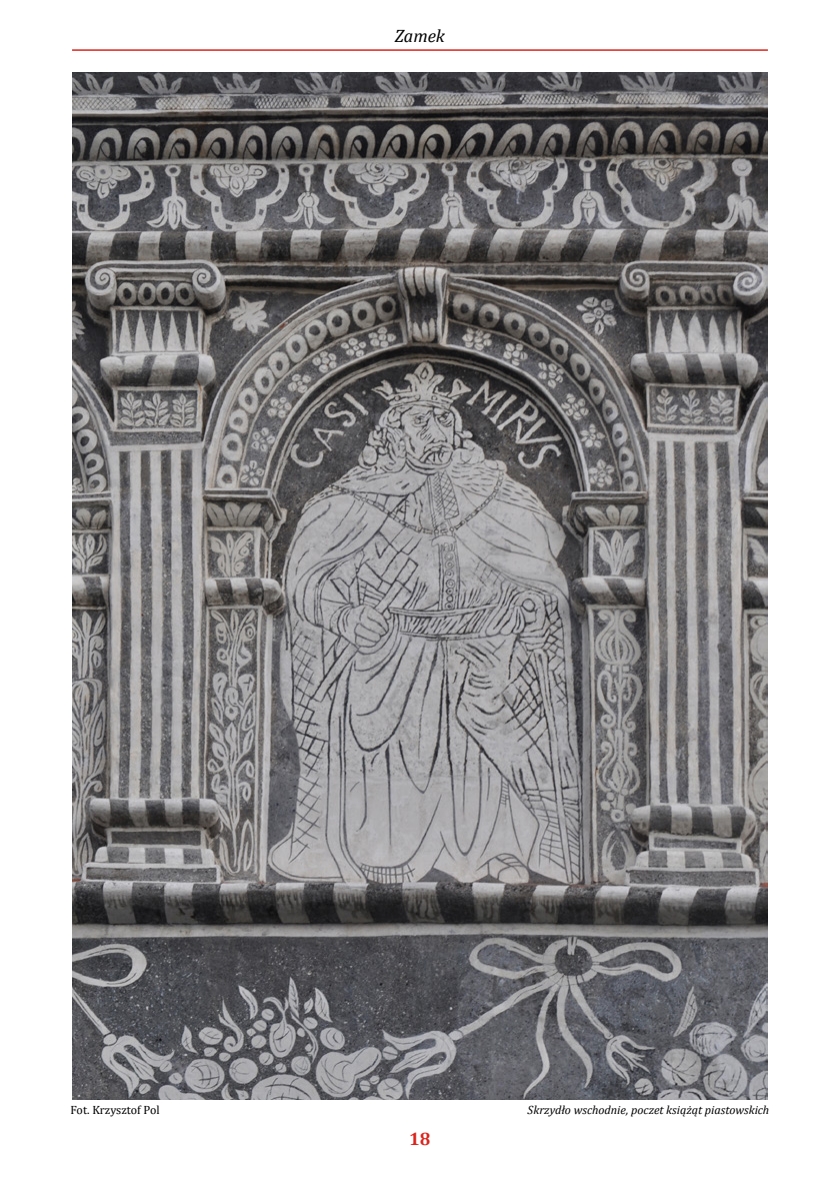
<style>
.page{position:relative;width:840px;height:1191px;background:#fff}
.page>*{position:absolute;margin:0;border:0;box-sizing:border-box;transform-origin:0 0}
.t1{font:italic 18px "Cambria";color:#000}
.t2{font:700 18px "Cambria";color:#da251d}
.t3{font:italic 12px "Cambria";color:#000}
.t4{font:12px "Cambria";color:#000}
</style>
<div class="page">
<hr style="left:72px;top:49px;width:695px;height:2px;background:#da251d">
<img style="left:72px;top:72px;width:695px;height:1027px">
<h1 class="t1" style="left:394px;top:24px;width:52px">Zamek</h1>
<p class="t4" style="left:71px;top:1103px;width:90px">Fot. Krzysztof Pol</p>
<p class="t3" style="left:527px;top:1101px;width:243px">Skrzydło wschodnie, poczet książąt piastowskich</p>
<h1 class="t2" style="left:409px;top:1126px;width:23px">18</h1>
</div>
